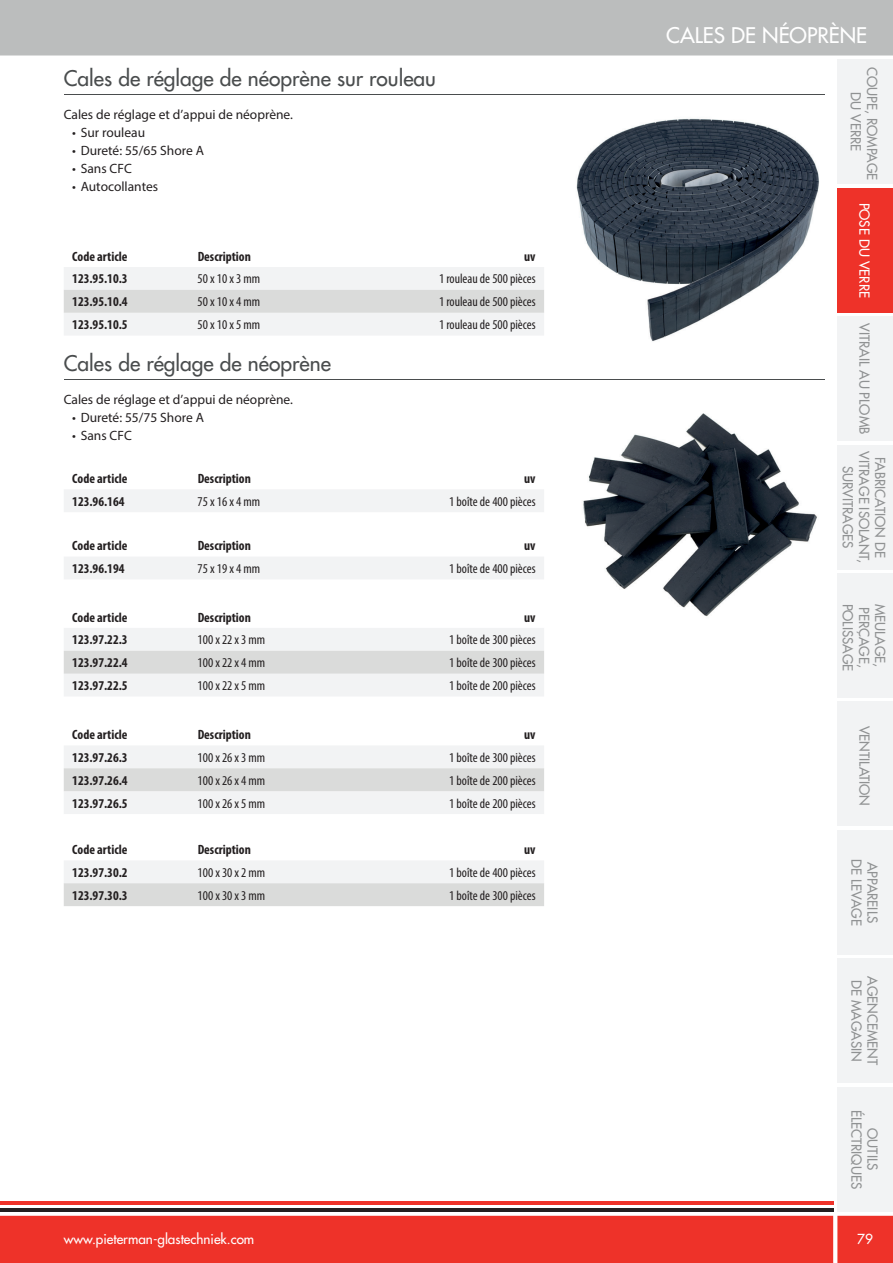
<style>
.page{position:relative;width:893px;height:1263px;background:#fff}
.page>*{position:absolute;margin:0;border:0;box-sizing:border-box;transform-origin:0 0}
.t1{font:500 21px "Futura Std";color:#4a4d4e}
.t2{font:500 21px "Futura Std";color:#fff}
.t3{font:condensed 13.5px "Myriad Pro";color:#231f20}
.t4{font:700 condensed 13.5px "Myriad Pro";color:#231f20}
.t5{font:500 13.5px/16.2px "Futura Std";color:#909293;text-align:center}
.t6{font:13.5px "Myriad Pro";color:#231f20}
.t7{font:500 13.5px "Futura Std";color:#fff}
</style>
<div class="page">
<div style="left:0;top:0;width:893px;height:56px;background:#bbbdbd"></div>
<div style="left:0;top:1216px;width:893px;height:47px;background:#ee3229"></div>
<hr style="left:0;top:1202px;width:833px;height:3px;background:#ee3229">
<hr style="left:0;top:1208px;width:833px;height:3px;background:#231f20">
<div style="left:837px;top:60px;width:56px;height:124px;background:#f2f3f4"></div>
<div style="left:837px;top:188px;width:56px;height:124px;background:#ee3229"></div>
<div style="left:837px;top:317px;width:56px;height:124px;background:#f2f3f4"></div>
<div style="left:837px;top:445px;width:56px;height:124px;background:#f2f3f4"></div>
<div style="left:837px;top:573px;width:56px;height:125px;background:#f2f3f4"></div>
<div style="left:837px;top:702px;width:56px;height:124px;background:#f2f3f4"></div>
<div style="left:837px;top:830px;width:56px;height:124px;background:#f2f3f4"></div>
<div style="left:837px;top:959px;width:56px;height:124px;background:#f2f3f4"></div>
<div style="left:837px;top:1087px;width:56px;height:124px;background:#f2f3f4"></div>
<hr style="left:64px;top:94px;width:761px;height:1px;background:#4a4d4e">
<hr style="left:64px;top:379px;width:761px;height:1px;background:#4a4d4e">
<svg style="left:64px;top:267px;width:480px;height:68px"></svg>
<div style="left:64px;top:490px;width:480px;height:22px;background:#f2f3f4"></div>
<div style="left:64px;top:557px;width:480px;height:22px;background:#f2f3f4"></div>
<svg style="left:64px;top:628px;width:480px;height:68px"></svg>
<svg style="left:64px;top:746px;width:480px;height:68px"></svg>
<svg style="left:64px;top:861px;width:480px;height:45px"></svg>
<img style="left:576px;top:118px;width:243px;height:224px">
<img style="left:583px;top:413px;width:234px;height:204px">
<h1 class="t1" style="left:64px;top:68px;width:374px">Cales de réglage de néoprène sur rouleau</h1>
<p class="t6" style="left:64px;top:110px;width:231px">Cales de réglage et d’appui de néoprène.</p>
<p class="t6" style="left:72px;top:128px;width:74px">• Sur rouleau</p>
<p class="t6" style="left:72px;top:146px;width:133px">• Dureté: 55/65 Shore A</p>
<p class="t6" style="left:72px;top:164px;width:61px">• Sans CFC</p>
<p class="t6" style="left:72px;top:181px;width:88px">• Autocollantes</p>
<p class="t4" style="left:72px;top:248px;width:57px">Code article</p>
<p class="t4" style="left:198px;top:248px;width:55px">Description</p>
<p class="t4" style="left:524px;top:248px;width:13px">uv</p>
<p class="t4" style="left:72px;top:271px;width:57px">123.95.10.3</p>
<p class="t3" style="left:198px;top:274px;width:64px">50 x 10 x 3 mm</p>
<p class="t3" style="left:439px;top:274px;width:98px">1 rouleau de 500 pièces</p>
<p class="t4" style="left:72px;top:294px;width:57px">123.95.10.4</p>
<p class="t3" style="left:198px;top:297px;width:64px">50 x 10 x 4 mm</p>
<p class="t3" style="left:439px;top:297px;width:98px">1 rouleau de 500 pièces</p>
<p class="t4" style="left:72px;top:317px;width:57px">123.95.10.5</p>
<p class="t3" style="left:198px;top:320px;width:64px">50 x 10 x 5 mm</p>
<p class="t3" style="left:439px;top:320px;width:98px">1 rouleau de 500 pièces</p>
<h1 class="t1" style="left:64px;top:353px;width:269px">Cales de réglage de néoprène</h1>
<p class="t6" style="left:64px;top:395px;width:231px">Cales de réglage et d’appui de néoprène.</p>
<p class="t6" style="left:72px;top:413px;width:133px">• Dureté: 55/75 Shore A</p>
<p class="t6" style="left:72px;top:431px;width:61px">• Sans CFC</p>
<p class="t4" style="left:72px;top:470px;width:57px">Code article</p>
<p class="t4" style="left:198px;top:470px;width:55px">Description</p>
<p class="t4" style="left:524px;top:470px;width:13px">uv</p>
<p class="t4" style="left:72px;top:493px;width:54px">123.96.164</p>
<p class="t3" style="left:198px;top:496px;width:64px">75 x 16 x 4 mm</p>
<p class="t3" style="left:449px;top:496px;width:88px">1 boîte de 400 pièces</p>
<p class="t4" style="left:72px;top:538px;width:57px">Code article</p>
<p class="t4" style="left:198px;top:538px;width:55px">Description</p>
<p class="t4" style="left:524px;top:538px;width:13px">uv</p>
<p class="t4" style="left:72px;top:561px;width:54px">123.96.194</p>
<p class="t3" style="left:198px;top:563px;width:64px">75 x 19 x 4 mm</p>
<p class="t3" style="left:449px;top:563px;width:88px">1 boîte de 400 pièces</p>
<p class="t4" style="left:72px;top:609px;width:57px">Code article</p>
<p class="t4" style="left:198px;top:609px;width:55px">Description</p>
<p class="t4" style="left:524px;top:609px;width:13px">uv</p>
<p class="t4" style="left:72px;top:632px;width:57px">123.97.22.3</p>
<p class="t3" style="left:198px;top:635px;width:69px">100 x 22 x 3 mm</p>
<p class="t3" style="left:449px;top:635px;width:88px">1 boîte de 300 pièces</p>
<p class="t4" style="left:72px;top:655px;width:57px">123.97.22.4</p>
<p class="t3" style="left:198px;top:658px;width:69px">100 x 22 x 4 mm</p>
<p class="t3" style="left:449px;top:658px;width:88px">1 boîte de 300 pièces</p>
<p class="t4" style="left:72px;top:678px;width:57px">123.97.22.5</p>
<p class="t3" style="left:198px;top:680px;width:69px">100 x 22 x 5 mm</p>
<p class="t3" style="left:449px;top:680px;width:88px">1 boîte de 200 pièces</p>
<p class="t4" style="left:72px;top:726px;width:57px">Code article</p>
<p class="t4" style="left:198px;top:726px;width:55px">Description</p>
<p class="t4" style="left:524px;top:726px;width:13px">uv</p>
<p class="t4" style="left:72px;top:749px;width:57px">123.97.26.3</p>
<p class="t3" style="left:198px;top:752px;width:69px">100 x 26 x 3 mm</p>
<p class="t3" style="left:449px;top:752px;width:88px">1 boîte de 300 pièces</p>
<p class="t4" style="left:72px;top:772px;width:57px">123.97.26.4</p>
<p class="t3" style="left:198px;top:775px;width:69px">100 x 26 x 4 mm</p>
<p class="t3" style="left:449px;top:775px;width:88px">1 boîte de 200 pièces</p>
<p class="t4" style="left:72px;top:795px;width:57px">123.97.26.5</p>
<p class="t3" style="left:198px;top:798px;width:69px">100 x 26 x 5 mm</p>
<p class="t3" style="left:449px;top:798px;width:88px">1 boîte de 200 pièces</p>
<p class="t4" style="left:72px;top:841px;width:57px">Code article</p>
<p class="t4" style="left:198px;top:841px;width:55px">Description</p>
<p class="t4" style="left:524px;top:841px;width:13px">uv</p>
<p class="t4" style="left:72px;top:864px;width:57px">123.97.30.2</p>
<p class="t3" style="left:198px;top:867px;width:69px">100 x 30 x 2 mm</p>
<p class="t3" style="left:449px;top:867px;width:88px">1 boîte de 400 pièces</p>
<p class="t4" style="left:72px;top:887px;width:57px">123.97.30.3</p>
<p class="t3" style="left:198px;top:890px;width:69px">100 x 30 x 3 mm</p>
<p class="t3" style="left:449px;top:890px;width:88px">1 boîte de 300 pièces</p>
<p class="t7" style="left:64px;top:1233px;width:192px">www.pieterman-glastechniek.com</p>
<h1 class="t2" style="left:666px;top:26px;width:202px">CALES DE NÉOPRÈNE</h1>
<p class="t5" style="left:879px;top:67px;width:115px;rotate:90deg">COUPE, ROMPAGE<br>DU VERRE</p>
<p class="t7" style="left:871px;top:203px;width:97px;rotate:90deg">POSE DU VERRE</p>
<p class="t5" style="left:872px;top:323px;width:113px;rotate:90deg">VITRAIL AU PLOMB</p>
<p class="t5" style="left:887px;top:451px;width:113px;rotate:90deg">FABRICATION DE<br>VITRAGE ISOLANT,<br>SURVITRAGES</p>
<p class="t5" style="left:871px;top:607px;width:62px;rotate:90deg">PERÇAGE,</p>
<p class="t5" style="left:887px;top:604px;width:65px;rotate:90deg">MEULAGE,</p>
<p class="t5" style="left:855px;top:604px;width:69px;rotate:90deg">POLISSAGE</p>
<p class="t5" style="left:872px;top:726px;width:82px;rotate:90deg">VENTILATION</p>
<p class="t5" style="left:863px;top:859px;width:68px;rotate:90deg">DE LEVAGE</p>
<p class="t5" style="left:880px;top:862px;width:63px;rotate:90deg">APPAREILS</p>
<p class="t5" style="left:863px;top:980px;width:83px;rotate:90deg">DE MAGASIN</p>
<p class="t5" style="left:880px;top:976px;width:90px;rotate:90deg">AGENCEMENT</p>
<p class="t5" style="left:880px;top:1110px;width:81px;rotate:90deg">OUTILS<br>ÉLECTRIQUES</p>
<p class="t7" style="left:857px;top:1233px;width:17px">79</p>
</div>
